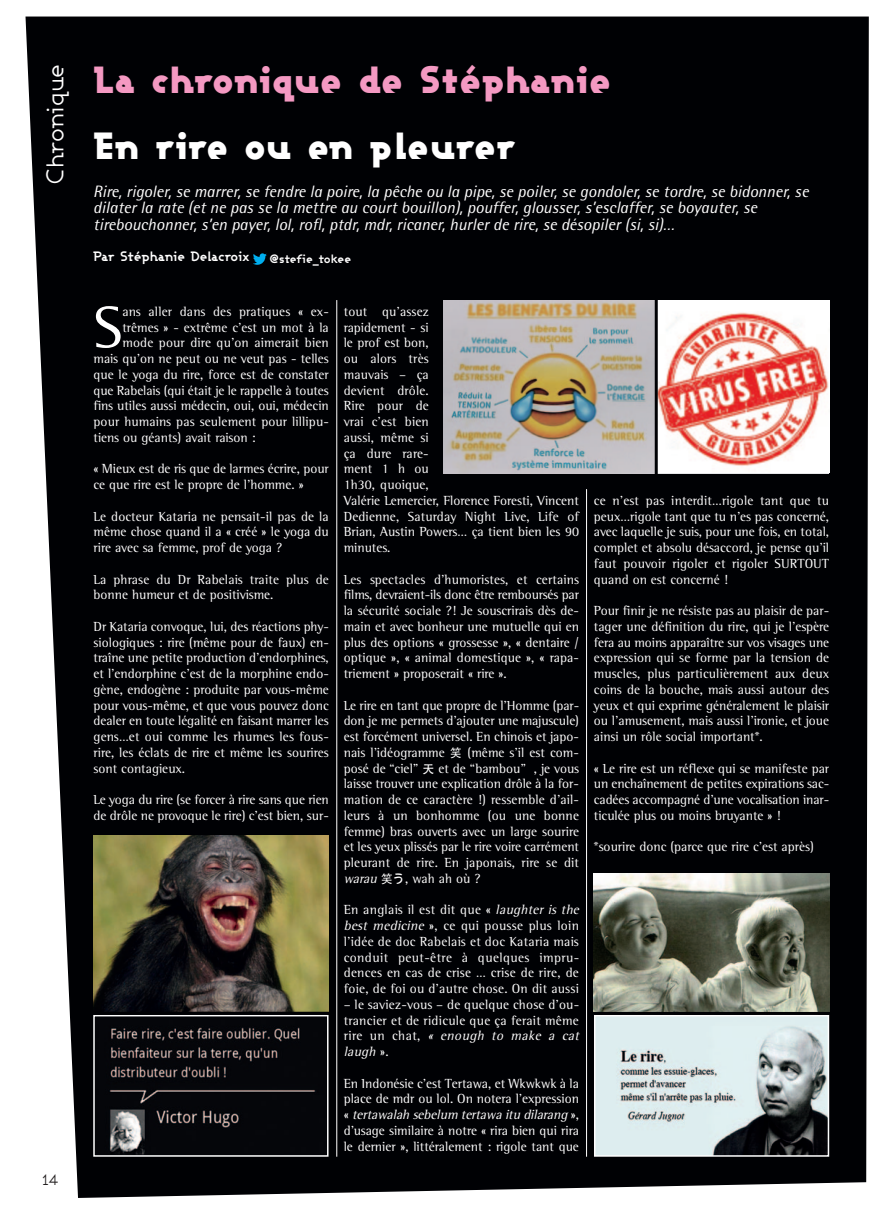
<style>
.page{position:relative;width:893px;height:1212px;background:#fff}
.page>*{position:absolute;margin:0;border:0;box-sizing:border-box;transform-origin:0 0}
.t1{font:60.3px "Rotis Semi Serif";color:#fff}
.t2{font:900 37.5px "Ashby";letter-spacing:-.02em;color:#f499c2}
.t3{font:900 37.5px "Ashby";letter-spacing:-.02em;color:#fff}
.t4{font:24px "Ashby";letter-spacing:-.03em;color:#fff}
.t5{font:italic 16.5px/16.5px "Rotis Semi Sans";color:#fff}
.t6{font:15px "Ashby";color:#231f20;scale:.9 1}
.t7{font:13.5px/15.8px "Rotis Semi Serif";color:#fff;text-align:justify}
.t8{font:13.5px/15.8px "Rotis Semi Serif";letter-spacing:.02em;color:#fff}
.t9{font:700 13.5px "Ashby";letter-spacing:-.015em;color:#fff}
.t10{font:700 12px "Ashby";color:#fff}
.s1{font-family:"ST Heiti TC";font-weight:500;font-size:12px}
.s2{font-style:italic}
</style>
<div class="page">
<div style="left:26px;top:17px;width:843px;height:1181px;background:#000104"></div>
<hr style="left:336px;top:300px;width:1px;height:857px;background:#fff">
<hr style="left:586px;top:489px;width:1px;height:668px;background:#fff">
<svg style="left:253px;top:253px;width:14px;height:12px"></svg>
<img style="left:444px;top:300px;width:211px;height:173px">
<img style="left:96px;top:1018px;width:230px;height:136px">
<div style="left:93px;top:1015px;width:236px;height:142px;border:2px solid #fff"></div>
<img style="left:597px;top:1018px;width:229px;height:136px">
<div style="left:594px;top:1015px;width:235px;height:142px;border:2px solid #fff"></div>
<img style="left:94px;top:836px;width:235px;height:176px">
<svg style="left:594px;top:873px;width:235px;height:139px;background:#7b7f70"></svg>
<svg style="left:658px;top:300px;width:171px;height:173px"></svg>
<hr style="left:90px;top:1012px;width:242px;height:3px;background:#000104">
<hr style="left:655px;top:298px;width:3px;height:178px;background:#000104">
<hr style="left:590px;top:1012px;width:252px;height:3px;background:#000104">
<h3 class="t4" style="left:47px;top:184px;width:122px;rotate:-90deg">Chronique</h3>
<h2 class="t2" style="left:93px;top:66px;width:520px">La chronique de Stéphanie</h2>
<h2 class="t3" style="left:93px;top:132px;width:425px">En rire ou en pleurer</h2>
<p class="t5" style="left:93px;top:184px;width:717px">Rire, rigoler, se marrer, se fendre la poire, la pêche ou la pipe, se poiler, se gondoler, se tordre, se bidonner, se dilater la rate (et ne pas se la mettre au court bouillon), pouffer, glousser, s’esclaffer, se boyauter, se tirebouchonner, s’en payer, lol, rofl, ptdr, mdr, ricaner, hurler de rire, se désopiler (si, si)…</p>
<p class="t9" style="left:93px;top:252px;width:158px">Par Stéphanie Delacroix</p>
<p class="t10" style="left:270px;top:254px;width:83px">@stefie_tokee</p>
<p class="t6" style="left:42px;top:1174px;width:20px">14</p>
<h1 class="t1" style="left:94px;top:305px;width:31px">S</h1>
<p class="t7" style="left:122px;top:305px;width:208px">ans aller dans des pratiques « ex-</p>
<p class="t7" style="left:122px;top:320px;width:208px">trêmes » - extrême c’est un mot à la</p>
<p class="t7" style="left:122px;top:336px;width:208px">mode pour dire qu’on aimerait bien</p>
<p class="t7" style="left:94px;top:352px;width:237px">mais qu’on ne peut ou ne veut pas - telles</p>
<p class="t7" style="left:94px;top:368px;width:237px">que le yoga du rire, force est de constater</p>
<p class="t7" style="left:94px;top:383px;width:237px">que Rabelais (qui était je le rappelle à toutes</p>
<p class="t7" style="left:94px;top:399px;width:237px">fins utiles aussi médecin, oui, oui, médecin</p>
<p class="t7" style="left:94px;top:415px;width:237px">pour humains pas seulement pour lillipu-</p>
<p class="t7" style="left:94px;top:431px;width:164px">tiens ou géants) avait raison :</p>
<p class="t7" style="left:94px;top:462px;width:237px">« Mieux est de ris que de larmes écrire, pour ce que rire est le propre de l’homme. »</p>
<p class="t7" style="left:94px;top:509px;width:237px">Le docteur Kataria ne pensait-il pas de la même chose quand il a « créé » le yoga du rire avec sa femme, prof de yoga ?</p>
<p class="t7" style="left:94px;top:572px;width:237px">La phrase du Dr Rabelais traite plus de bonne humeur et de positivisme.</p>
<p class="t7" style="left:94px;top:620px;width:237px">Dr Kataria convoque, lui, des réactions phy&shy;siologiques : rire (même pour de faux) en&shy;traîne une petite production d’endorphines, et l’endorphine c’est de la morphine endo&shy;gène, endogène : produite par vous-même pour vous-même, et que vous pouvez donc dealer en toute légalité en faisant marrer les gens…et oui comme les rhumes les fous&shy;rire, les éclats de rire et même les sourires sont contagieux.</p>
<p class="t7" style="left:94px;top:793px;width:237px">Le yoga du rire (se forcer à rire sans que rien de drôle ne provoque le rire) c’est bien, sur-</p>
<p class="t7" style="left:344px;top:305px;width:237px;text-align:left">tout qu’assez<br>rapidement - si<br>le prof est bon,<br>ou alors très<br>mauvais – ça<br>devient drôle.<br>Rire pour de<br>vrai c’est bien<br>aussi, même si<br>ça dure rare-<br>ment 1 h ou<br>1h30, quoique,<br>Valérie Lemercier, Florence Foresti, Vincent<br>Dedienne, Saturday Night Live, Life of<br>Brian, Austin Powers… ça tient bien les 90 minutes.</p>
<p class="t7" style="left:344px;top:572px;width:237px">Les spectacles d’humoristes, et certains films, devraient-ils donc être remboursés par la sécurité sociale ?! Je souscrirais dès de&shy;main et avec bonheur une mutuelle qui en plus des options « grossesse », « dentaire / optique », « animal domestique », « rapa&shy;triement » proposerait « rire ».</p>
<p class="t7" style="left:344px;top:698px;width:237px">Le rire en tant que propre de l’Homme (par&shy;don je me permets d’ajouter une majuscule) est forcément universel. En chinois et japo&shy;nais l’idéogramme <span class="s1">笑</span> (même s’il est com&shy;posé de “ciel” <span class="s1">天</span> et de “bambou” , je vous laisse trouver une explication drôle à la for&shy;mation de ce caractère !) ressemble d’ail&shy;leurs à un bonhomme (ou une bonne femme) bras ouverts avec un large sourire et les yeux plissés par le rire voire carrément pleurant de rire. En japonais, rire se dit <span class="s2">warau</span> <span class="s1">笑う</span>, wah ah où ?</p>
<p class="t8" style="left:344px;top:903px;width:239px">En anglais il est dit que « <span class="s2">laughter is the best medicine</span> », ce qui pousse plus loin l’idée de doc Rabelais et doc Kataria mais conduit peut-être à quelques impru&shy;dences en cas de crise … crise de rire, de foie, de foi ou d’autre chose. On dit aussi</p>
<p class="t8" style="left:344px;top:998px;width:239px">– le saviez-vous – de quelque chose d’ou&shy;trancier et de ridicule que ça ferait même ri re u n ch a t , <span class="s2">« enough to make a cat laugh</span> » .</p>
<p class="t7" style="left:344px;top:1076px;width:237px">En Indonésie c’est Tertawa, et Wkwkwk à la place de mdr ou lol. On notera l’expression « <span class="s2">tertawalah sebelum tertawa itu dilarang</span> » , d’usage similaire à notre « rira bien qui rira le dernier », littéralement : rigole tant que</p>
<p class="t7" style="left:594px;top:494px;width:237px">ce n’est pas interdit…rigole tant que tu peux…rigole tant que tu n’es pas concerné, avec laquelle je suis, pour une fois, en total, complet et absolu désaccord, je pense qu’il faut pouvoir rigoler et rigoler SURTOUT quand on est concerné !</p>
<p class="t7" style="left:594px;top:604px;width:237px">Pour finir je ne résiste pas au plaisir de par&shy;tager une définition du rire, qui je l’espère fera au moins apparaître sur vos visages une expression qui se forme par la tension de muscles, plus particulièrement aux deux coins de la bouche, mais aussi autour des yeux et qui exprime généralement le plaisir ou l’amusement, mais aussi l’ironie, et joue ainsi un rôle social important*.</p>
<p class="t7" style="left:594px;top:761px;width:237px">« Le rire est un réflexe qui se manifeste par un enchaînement de petites expirations sac&shy;cadées accompagné d’une vocalisation inar&shy;ticulée plus ou moins bruyante » !</p>
<p class="t7" style="left:594px;top:840px;width:221px">*sourire donc (parce que rire c’est après)</p>
</div>
